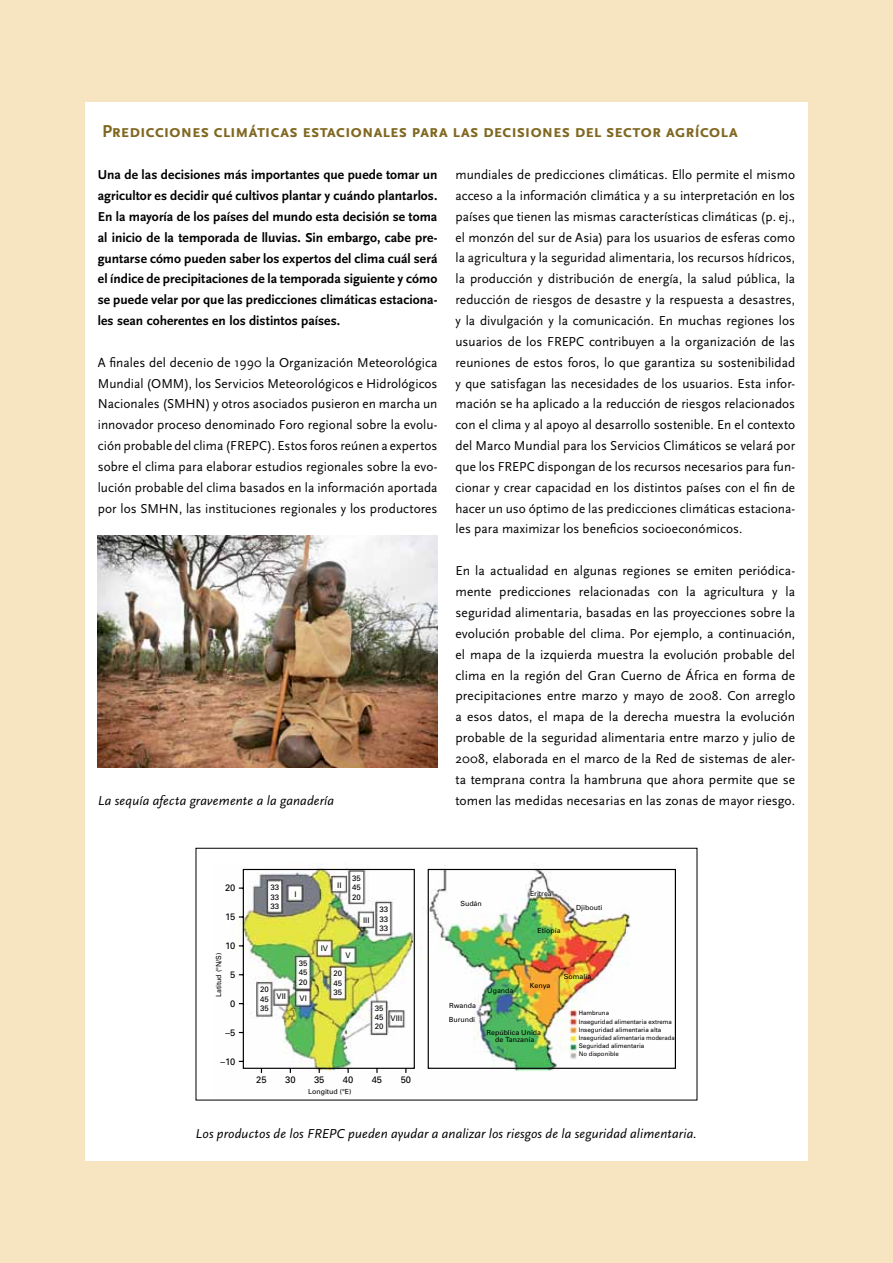
<style>
.page{position:relative;width:893px;height:1263px;background:#f7e5c1}
.page>*{position:absolute;margin:0;border:0;box-sizing:border-box;transform-origin:0 0}
.t1{font:700 18px "Scala Sans Caps";letter-spacing:-.01em;color:#806821}
.t2{font:13.5px/20.9px "Scala Sans";letter-spacing:.005em;color:#000;text-align:justify}
.t3{font:700 13.5px/20.9px "Scala Sans";letter-spacing:.005em;color:#000;text-align:justify}
.t4{font:italic 13.5px "Scala Sans LF";letter-spacing:.01em;color:#000}
.t5{font:9.3px "Univers";color:#000}
.t6{font:7.8px/9.3px "Univers";color:#000;text-align:justify}
.t7{font:7.05px/13.5px "Univers";color:#000}
.t8{font:6.3px/8.2px "Univers";color:#000}
</style>
<div class="page">
<div style="left:85px;top:102px;width:723px;height:1059px;background:#fff"></div>
<img style="left:238px;top:868px;width:438px;height:205px">
<img style="left:98px;top:536px;width:339px;height:231px">
<h1 class="t1" style="left:102px;top:122px;width:637px">Predicciones climáticas estacionales para las decisiones del sector agrícola</h1>
<p class="t3" style="left:98px;top:165px;width:341px">Una de las decisiones más importantes que puede tomar un agricultor es decidir qué cultivos plantar y cuándo plantarlos.<br>En la mayoría de los países del mundo esta decisión se toma al inicio de la temporada de lluvias. Sin embargo, cabe pre&shy;guntarse cómo pueden saber los expertos del clima cuál será el índice de precipitaciones de la temporada siguiente y cómo se puede velar por que las predicciones climáticas estaciona&shy;les sean coherentes en los distintos países.</p>
<p class="t2" style="left:98px;top:352px;width:341px">A finales del decenio de 1990 la Organización Meteorológica Mundial (OMM), los Servicios Meteorológicos e Hidrológicos Nacionales (SMHN) y otros asociados pusieron en marcha un innovador proceso denominado Foro regional sobre la evolu&shy;ción probable del clima (FREPC). Estos foros reúnen a expertos sobre el clima para elaborar estudios regionales sobre la evo&shy;lución probable del clima basados en la información aportada por los SMHN, las instituciones regionales y los productores</p>
<p class="t4" style="left:98px;top:793px;width:238px">La sequía afecta gravemente a la ganadería</p>
<p class="t2" style="left:455px;top:165px;width:341px">mundiales de predicciones climáticas. Ello permite el mismo acceso a la información climática y a su interpretación en los países que tienen las mismas características climáticas (p. ej., el monzón del sur de Asia) para los usuarios de esferas como la agricultura y la seguridad alimentaria, los recursos hídricos, la producción y distribución de energía, la salud pública, la reducción de riesgos de desastre y la respuesta a desastres, y la divulgación y la comunicación. En muchas regiones los usuarios de los FREPC contribuyen a la organización de las reuniones de estos foros, lo que garantiza su sostenibilidad y que satisfagan las necesidades de los usuarios. Esta infor&shy;mación se ha aplicado a la reducción de riesgos relacionados con el clima y al apoyo al desarrollo sostenible. En el contexto del Marco Mundial para los Servicios Climáticos se velará por que los FREPC dispongan de los recursos necesarios para fun&shy;cionar y crear capacidad en los distintos países con el fin de hacer un uso óptimo de las predicciones climáticas estaciona&shy;les para maximizar los beneficios socioeconómicos.</p>
<p class="t2" style="left:455px;top:561px;width:341px">En la actualidad en algunas regiones se emiten periódica&shy;mente predicciones relacionadas con la agricultura y la seguridad alimentaria, basadas en las proyecciones sobre la evolución probable del clima. Por ejemplo, a continuación, el mapa de la izquierda muestra la evolución probable del clima en la región del Gran Cuerno de África en forma de precipitaciones entre marzo y mayo de 2008. Con arreglo a esos datos, el mapa de la derecha muestra la evolución probable de la seguridad alimentaria entre marzo y julio de 2008, elaborada en el marco de la Red de sistemas de aler&shy;ta temprana contra la hambruna que ahora permite que se tomen las medidas necesarias en las zonas de mayor riesgo.</p>
<p class="t5" style="left:225px;top:883px;width:12px">20</p>
<p class="t5" style="left:225px;top:911px;width:12px">15</p>
<p class="t6" style="left:270px;top:883px;width:10px">33<br>33<br>33</p>
<p class="t6" style="left:294px;top:889px;width:4px">I</p>
<p class="t6" style="left:337px;top:880px;width:6px">II</p>
<p class="t6" style="left:352px;top:873px;width:10px">35<br>45<br>20</p>
<p class="t6" style="left:363px;top:916px;width:8px">III</p>
<p class="t6" style="left:379px;top:905px;width:10px">33<br>33<br>33</p>
<p class="t7" style="left:460px;top:896px;width:23px">Sudán</p>
<p class="t7" style="left:530px;top:887px;width:23px">Eritrea</p>
<p class="t7" style="left:538px;top:924px;width:25px">Etiopía</p>
<p class="t7" style="left:576px;top:901px;width:28px">Djibouti</p>
<p class="t5" style="left:225px;top:940px;width:12px">10</p>
<p class="t7" style="left:212px;top:997px;width:46px;rotate:-90deg">Latitud (°N/S)</p>
<p class="t5" style="left:230px;top:969px;width:7px">5</p>
<p class="t5" style="left:230px;top:998px;width:7px">0</p>
<p class="t5" style="left:226px;top:1027px;width:11px">–5</p>
<p class="t5" style="left:220px;top:1056px;width:17px">–10</p>
<p class="t6" style="left:260px;top:985px;width:10px">20<br>45<br>35</p>
<p class="t6" style="left:299px;top:959px;width:10px">35<br>45<br>20</p>
<p class="t6" style="left:277px;top:992px;width:11px">VII</p>
<p class="t6" style="left:300px;top:993px;width:9px">VI</p>
<p class="t6" style="left:321px;top:944px;width:9px">IV</p>
<p class="t6" style="left:345px;top:950px;width:7px">V</p>
<p class="t6" style="left:333px;top:969px;width:10px">20<br>45<br>35</p>
<p class="t6" style="left:375px;top:1003px;width:10px">35<br>45<br>20</p>
<p class="t6" style="left:390px;top:1014px;width:13px">VIII</p>
<p class="t7" style="left:449px;top:999px;width:29px">Rwanda<br>Burundi</p>
<p class="t7" style="left:487px;top:984px;width:28px">Uganda</p>
<p class="t7" style="left:530px;top:979px;width:22px">Kenya</p>
<p class="t7" style="left:486px;top:1028px;width:56px;line-height:7.1px;text-align:center">República Unida de Tanzanía</p>
<p class="t7" style="left:564px;top:970px;width:29px">Somalia</p>
<p class="t8" style="left:579px;top:1009px;width:97px">Hambruna<br>Inseguridad alimentaria extrema<br>Inseguridad alimentaria alta<br>Inseguridad alimentaria moderada<br>Seguridad alimentaria<br>No disponible</p>
<p class="t5" style="left:256px;top:1074px;width:12px">25</p>
<p class="t5" style="left:285px;top:1074px;width:12px">30</p>
<p class="t5" style="left:314px;top:1074px;width:12px">35</p>
<p class="t5" style="left:343px;top:1074px;width:12px">40</p>
<p class="t5" style="left:372px;top:1074px;width:12px">45</p>
<p class="t5" style="left:401px;top:1074px;width:12px">50</p>
<p class="t7" style="left:308px;top:1085px;width:45px">Longitud (°E)</p>
<p class="t4" style="left:196px;top:1126px;width:503px">Los productos de los FREPC pueden ayudar a analizar los riesgos de la seguridad alimentaria.</p>
</div>
